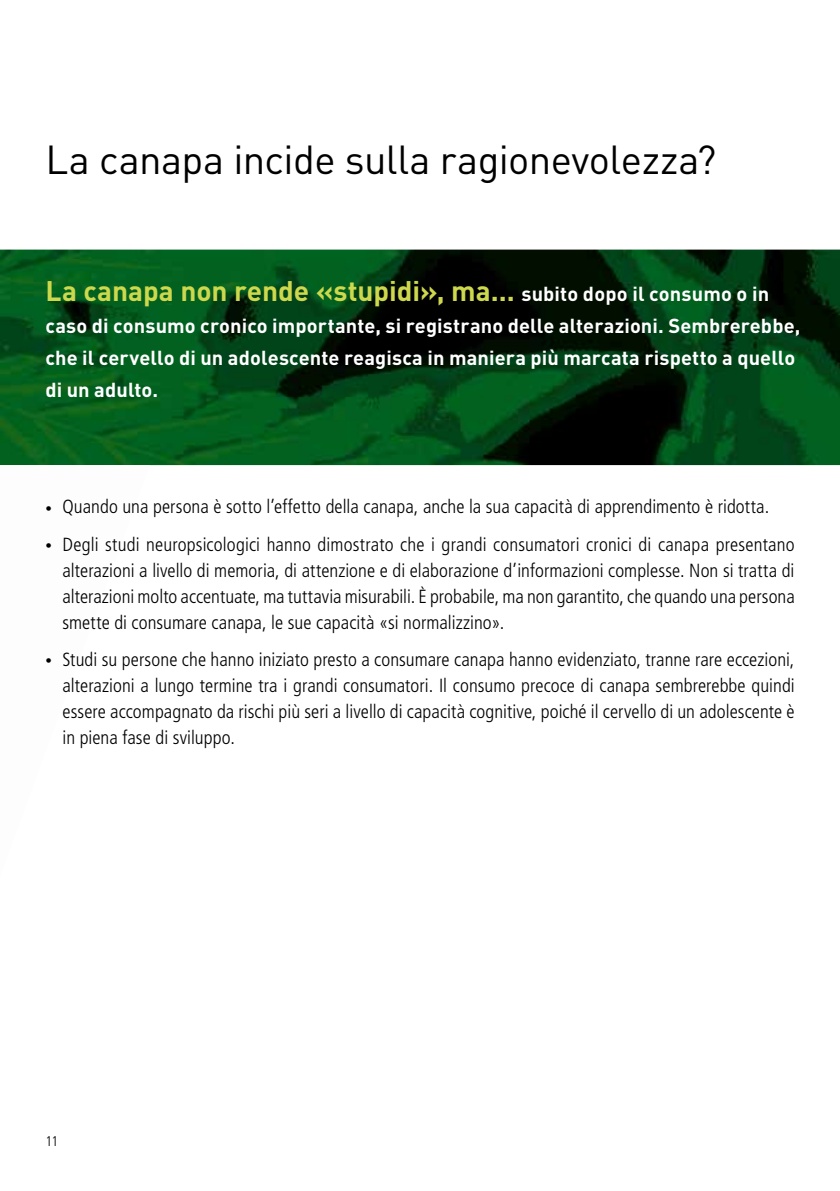
<style>
.page{position:relative;width:840px;height:1191px;background:#fff}
.page>*{position:absolute;margin:0;border:0;box-sizing:border-box;transform-origin:0 0}
.t1{font:40px "DIN";letter-spacing:-.015em;color:#000}
.t2{font:700 28px "DIN";color:#cdd84d}
.t3{font:700 20px/32px "DIN";letter-spacing:.005em;color:#fff}
.t4{font:300 condensed 19px/26px "Frutiger";letter-spacing:.005em;color:#000;text-align:justify}
.t5{font:300 condensed 14px "Frutiger";color:#000}
.s1{font-size:20px;color:#fff}
.s2{font-size:13px}
</style>
<div class="page">
<img style="left:0;top:249px;width:839px;height:216px">
<h1 class="t1" style="left:45px;top:134px;width:672px">La canapa incide sulla ragionevolezza?</h1>
<h2 class="t2" style="left:45px;top:273px;width:724px">La canapa non rende «stupidi», ma... <span class="s1">subito dopo il consumo o in</span></h2>
<p class="t3" style="left:45px;top:309px;width:755px">caso di consumo cronico importante, si registrano delle alterazioni. Sembrerebbe, che il cervello di un adolescente reagisca in maniera più marcata rispetto a quello di un adulto.</p>
<p class="t4" style="left:45px;top:494px;width:724px"><span class="s2">•</span> Quando una persona è sotto l’effetto della canapa, anche la sua capacità di apprendimento è ridotta.</p>
<p class="t4" style="left:62px;top:531px;width:733px;text-indent:-17px"><span class="s2">•</span> Degli studi neuropsicologici hanno dimostrato che i grandi consumatori cronici di canapa presentano alterazioni a livello di memoria, di attenzione e di elaborazione d’informazioni complesse. Non si tratta di alterazioni molto accentuate, ma tuttavia misurabili. È probabile, ma non garantito, che quando una persona smette di consumare canapa, le sue capacità «si normalizzino».</p>
<p class="t4" style="left:62px;top:647px;width:733px;text-indent:-17px"><span class="s2">•</span> Studi su persone che hanno iniziato presto a consumare canapa hanno evidenziato, tranne rare eccezioni, alterazioni a lungo termine tra i grandi consumatori. Il consumo precoce di canapa sembrerebbe quindi essere accompagnato da rischi più seri a livello di capacità cognitive, poiché il cervello di un adolescente è in piena fase di sviluppo.</p>
<p class="t5" style="left:45px;top:1132px;width:14px">11</p>
</div>
